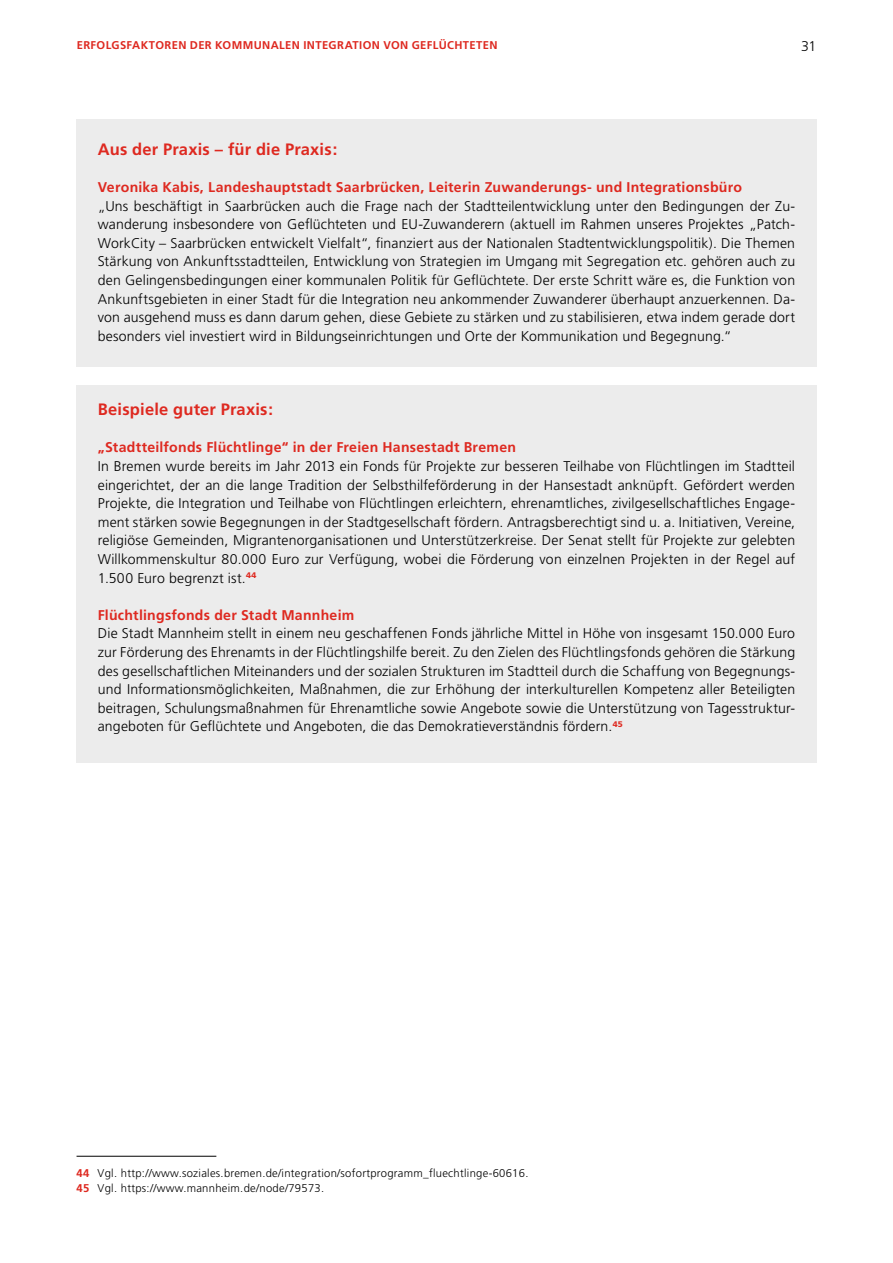
<style>
.page{position:relative;width:893px;height:1263px;background:#fff}
.page>*{position:absolute;margin:0;border:0;box-sizing:border-box;transform-origin:0 0}
.t1{font:700 16.5px "Frutiger";letter-spacing:.01em;color:#de2920}
.t2{font:300 14.1px/18.6px "Frutiger";letter-spacing:.01em;color:#000;text-align:justify}
.t3{font:700 14.1px "Frutiger";letter-spacing:.02em;color:#de2920}
.t4{font:700 14.1px "Frutiger CE";letter-spacing:.02em;color:#de2920}
.t5{font:300 11.25px/14.4px "Frutiger";letter-spacing:.025em;color:#000}
.t6{font:700 11.25px "Frutiger";letter-spacing:.035em;color:#de2920}
.s1{font-weight:700;color:#de2920}
</style>
<div class="page">
<div style="left:76px;top:119px;width:740px;height:247px;background:#ececec"></div>
<div style="left:76px;top:385px;width:740px;height:378px;background:#ececec"></div>
<hr style="left:77px;top:1156px;width:139px;height:1px;background:#000">
<p class="t6" style="left:77px;top:38px;width:422px">ERFOLGSFAKTOREN DER KOMMUNALEN INTEGRATION VON GEFLÜCHTETEN</p>
<p class="t2" style="left:801px;top:37px;width:17px">31</p>
<p class="t1" style="left:98px;top:139px;width:241px">Aus der Praxis – für die Praxis:</p>
<p class="t3" style="left:98px;top:179px;width:646px">Veronika Kabis, Landeshauptstadt Saarbrücken, Leiterin Zuwanderungs- und Integrationsbüro</p>
<p class="t2" style="left:98px;top:196px;width:699px">„Uns beschäftigt in Saarbrücken auch die Frage nach der Stadtteilentwicklung unter den Bedingungen der Zu&shy;wanderung insbesondere von Geflüchteten und EU-Zuwanderern (aktuell im Rahmen unseres Projektes „Patch-WorkCity – Saarbrücken entwickelt Vielfalt“, finanziert aus der Nationalen Stadtentwicklungspolitik). Die Themen Stärkung von Ankunftsstadtteilen, Entwicklung von Strategien im Umgang mit Segregation etc. gehören auch zu den Gelingensbedingungen einer kommunalen Politik für Geflüchtete. Der erste Schritt wäre es, die Funktion von Ankunftsgebieten in einer Stadt für die Integration neu ankommender Zuwanderer überhaupt anzuerkennen. Da&shy;von ausgehend muss es dann darum gehen, diese Gebiete zu stärken und zu stabilisieren, etwa indem gerade dort besonders viel investiert wird in Bildungseinrichtungen und Orte der Kommunikation und Begegnung.“</p>
<p class="t1" style="left:98px;top:400px;width:177px">Beispiele guter Praxis:</p>
<p class="t3" style="left:98px;top:439px;width:420px">„Stadtteilfonds Flüchtlinge“ in der Freien Hansestadt Bremen</p>
<p class="t2" style="left:98px;top:457px;width:699px">In Bremen wurde bereits im Jahr 2013 ein Fonds für Projekte zur besseren Teilhabe von Flüchtlingen im Stadtteil eingerichtet, der an die lange Tradition der Selbsthilfeförderung in der Hansestadt anknüpft. Gefördert werden Projekte, die Integration und Teilhabe von Flüchtlingen erleichtern, ehrenamtliches, zivilgesellschaftliches Engage&shy;ment stärken sowie Begegnungen in der Stadtgesellschaft fördern. Antragsberechtigt sind u. a. Initiativen, Vereine, religiöse Gemeinden, Migrantenorganisationen und Unterstützerkreise. Der Senat stellt für Projekte zur gelebten Willkommenskultur 80.000 Euro zur Verfügung, wobei die Förderung von einzelnen Projekten in der Regel auf 1.500 Euro begrenzt ist.<sup>44</sup></p>
<p class="t4" style="left:98px;top:606px;width:258px">Flüchtlingsfonds der Stadt Mannheim</p>
<p class="t2" style="left:98px;top:624px;width:699px">Die Stadt Mannheim stellt in einem neu geschaffenen Fonds jährliche Mittel in Höhe von insgesamt 150.000 Euro zur Förderung des Ehrenamts in der Flüchtlingshilfe bereit. Zu den Zielen des Flüchtlingsfonds gehören die Stärkung des gesellschaftlichen Miteinanders und der sozialen Strukturen im Stadtteil durch die Schaffung von Begegnungs&shy;und Informationsmöglichkeiten, Maßnahmen, die zur Erhöhung der interkulturellen Kompetenz aller Beteiligten beitragen, Schulungsmaßnahmen für Ehrenamtliche sowie Angebote sowie die Unterstützung von Tagesstruktur&shy;angeboten für Geflüchtete und Angeboten, die das Demokratieverständnis fördern.<sup>45</sup></p>
<p class="t5" style="left:77px;top:1166px;width:453px"><span class="s1">44</span> Vgl. http://www.soziales.bremen.de/integration/sofortprogramm_fluechtlinge-60616.<br><span class="s1">45</span> Vgl. https://www.mannheim.de/node/79573.</p>
</div>
